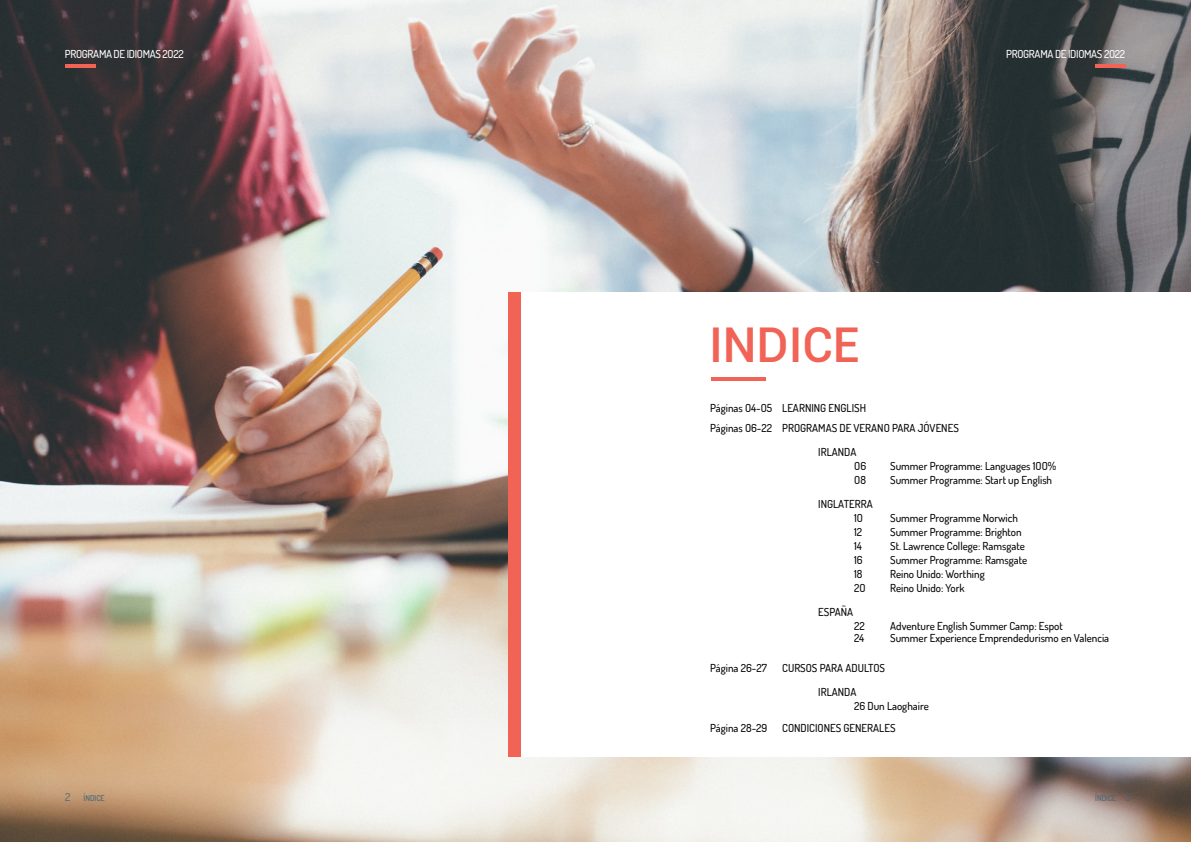
<style>
.page{position:relative;width:1191px;height:842px;background:#fff}
.page>*{position:absolute;margin:0;border:0;box-sizing:border-box;transform-origin:0 0}
.t1{font:500 48px "Roboto";color:#f16356}
.t2{font:500 11px/14px "Dosis";color:#040503}
.t3{font:500 11px "Dosis";letter-spacing:-.03em;color:#fff}
.t4{font:500 8px "Dosis";color:#406879}
.s1{font-weight:400;font-size:11px}
</style>
<div class="page">
<img style="left:0;top:0;width:1191px;height:842px">
<div style="left:520px;top:292px;width:671px;height:465px;background:#fff"></div>
<div style="left:507px;top:292px;width:13px;height:465px;background:#f16355"></div>
<hr style="left:711px;top:377px;width:55px;height:4px;background:#f16356">
<hr style="left:65px;top:65px;width:31px;height:3px;background:#f16355">
<hr style="left:1095px;top:65px;width:30px;height:3px;background:#f16355">
<p class="t3" style="left:65px;top:46px;width:120px">PROGRAMA DE IDIOMAS 2O22</p>
<p class="t3" style="left:1006px;top:47px;width:120px">PROGRAMA DE IDIOMAS 2O22</p>
<p class="t1" style="left:709px;top:311px;width:152px">INDICE</p>
<p class="t2" style="left:710px;top:398px;width:250px;line-height:20px">Páginas O4-O5 LEARNING ENGLISH<br>Páginas O6-22 PROGRAMAS DE VERANO PARA JÓVENES</p>
<p class="t2" style="left:854px;top:445px;width:13px;text-indent:-36px">IRLANDA<br>O6</p>
<p class="t2" style="left:890px;top:459px;width:167px">Summer Programme: Languages 1OO%</p>
<p class="t2" style="left:854px;top:473px;width:13px">O8</p>
<p class="t2" style="left:890px;top:473px;width:163px">Summer Programme: Start up English</p>
<p class="t2" style="left:854px;top:497px;width:20px;text-indent:-36px">INGLATERRA<br>1O</p>
<p class="t2" style="left:890px;top:511px;width:129px">Summer Programme Norwich</p>
<p class="t2" style="left:854px;top:525px;width:10px">12</p>
<p class="t2" style="left:890px;top:525px;width:133px">Summer Programme: Brighton</p>
<p class="t2" style="left:854px;top:539px;width:9px">14</p>
<p class="t2" style="left:890px;top:539px;width:136px">St. Lawrence College: Ramsgate</p>
<p class="t2" style="left:854px;top:553px;width:10px">16</p>
<p class="t2" style="left:890px;top:553px;width:139px">Summer Programme: Ramsgate</p>
<p class="t2" style="left:854px;top:567px;width:10px">18</p>
<p class="t2" style="left:890px;top:567px;width:96px">Reino Unido: Worthing</p>
<p class="t2" style="left:854px;top:581px;width:13px">2O</p>
<p class="t2" style="left:890px;top:581px;width:76px">Reino Unido: York</p>
<p class="t2" style="left:818px;top:605px;width:37px">ESPAÑA</p>
<p class="t2" style="left:854px;top:619px;width:12px">22</p>
<p class="t2" style="left:890px;top:619px;width:174px">Adventure English Summer Camp: Espot</p>
<p class="t2" style="left:854px;top:631px;width:12px">24</p>
<p class="t2" style="left:890px;top:631px;width:220px">Summer Experience Emprendedurismo en Valencia</p>
<p class="t2" style="left:710px;top:661px;width:58px">Página 26-27</p>
<p class="t2" style="left:818px;top:656px;width:68px;line-height:24px;text-indent:-36px">CURSOS PARA ADULTOS<br>IRLANDA</p>
<p class="t2" style="left:854px;top:699px;width:76px">26 Dun Laoghaire</p>
<p class="t2" style="left:710px;top:721px;width:59px">Página 28-29</p>
<p class="t2" style="left:782px;top:721px;width:115px">CONDICIONES GENERALES</p>
<p class="t4" style="left:65px;top:793px;width:41px"><span class="s1">2</span> ÍNDICE</p>
<p class="t4" style="left:1095px;top:792px;width:37px">ÍNDICE <span class="s1">3</span></p>
</div>
